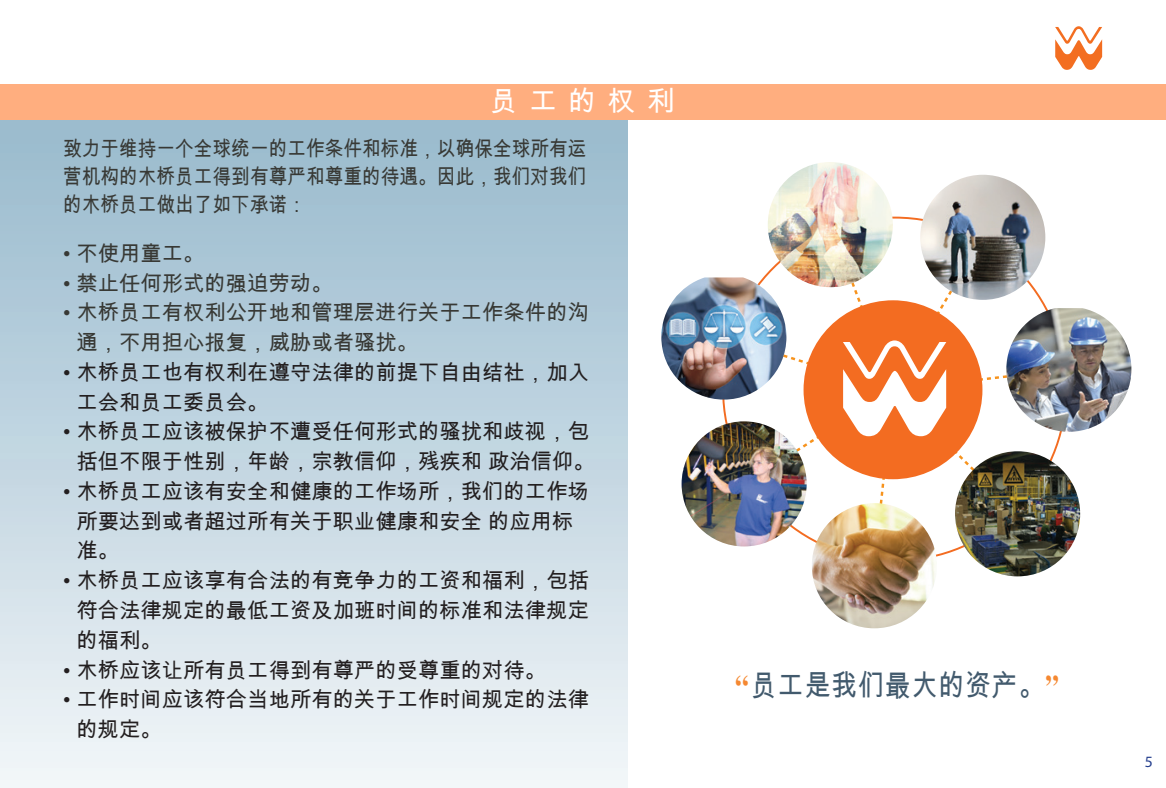
<style>
.page{position:relative;width:1166px;height:788px;background:#fff}
.page>*{position:absolute;margin:0;border:0;box-sizing:border-box;transform-origin:0 0}
.t1{font:29.93px "Arial Unicode MS";letter-spacing:.02em;color:#425a6d;scale:.88 1}
.t2{font:28px "Arial Unicode MS";letter-spacing:.4em;color:#fff}
.t3{font:21.35px/29.8px "Arial Unicode MS";color:#231f20}
.t4{font:21.35px/29.8px "Arial Unicode MS";color:#383935}
.t5{font:21px/28px "Arial Unicode MS";color:#383935;text-align:justify;scale:.89 1}
.t6{font:15.75px "Myriad";color:#253f8e}
.s1{font-family:"Times";font-weight:700;color:#f58831}
</style>
<div class="page">
<div style="left:0;top:120px;width:627px;height:668px;background:linear-gradient(to bottom,#97b9cc,#f1f5f8)"></div>
<svg style="left:1055px;top:26px;width:47px;height:44px"></svg>
<div style="left:0;top:85px;width:1166px;height:35px;background:#ffae7f"></div>
<img style="left:811px;top:503px;width:126px;height:125px;border-radius:63px">
<img style="left:1071px;top:308px;width:60px;height:124px">
<img style="left:767px;top:162px;width:125px;height:125px;border-radius:63px">
<img style="left:661px;top:277px;width:60px;height:122px">
<img style="left:681px;top:421px;width:125px;height:125px;border-radius:63px">
<img style="left:955px;top:451px;width:125px;height:125px;border-radius:63px">
<img style="left:920px;top:175px;width:125px;height:125px;border-radius:63px">
<img style="left:721px;top:221px;width:350px;height:347px">
<p class="t2" style="left:490px;top:81px;width:186px">员工的权利</p>
<p class="t5" style="left:63px;top:134px;width:590px">致力于维持一个全球统一的工作条件和标准，以确保全球所有运营机构的木桥员工得到有尊严和尊重的待遇。因此，我们对我们的木桥员工做出了如下承诺：</p>
<p class="t4" style="left:63px;top:238px;width:143px">• 不使用童工。</p>
<p class="t4" style="left:63px;top:267px;width:271px">• 禁止任何形式的强迫劳动。</p>
<p class="t4" style="left:76px;top:297px;width:514px;text-indent:-13px">• 木桥员工有权利公开地和管理层进行关于工作条件的沟通，不用担心报复，威胁或者骚扰。</p>
<p class="t3" style="left:76px;top:357px;width:514px;text-indent:-13px">• 木桥员工也有权利在遵守法律的前提下自由结社，加入工会和员工委员会。</p>
<p class="t3" style="left:63px;top:416px;width:533px;text-align:right">• 木桥员工应该被保护不遭受任何形式的骚扰和歧视，包括但不限于性别，年龄，宗教信仰，残疾和 政治信仰。</p>
<p class="t3" style="left:76px;top:476px;width:514px;text-indent:-13px">• 木桥员工应该有安全和健康的工作场所，我们的工作场所要达到或者超过所有关于职业健康和安全 的应用标准。</p>
<p class="t3" style="left:76px;top:565px;width:514px;text-align:justify;text-indent:-13px">• 木桥员工应该享有合法的有竞争力的工资和福利，包括符合法律规定的最低工资及加班时间的标准和法律规定的福利。</p>
<p class="t3" style="left:63px;top:654px;width:485px">• 木桥应该让所有员工得到有尊严的受尊重的对待。</p>
<p class="t3" style="left:76px;top:684px;width:514px;text-indent:-13px">• 工作时间应该符合当地所有的关于工作时间规定的法律的规定。</p>
<p class="t1" style="left:735px;top:663px;width:369px"><span class="s1">“</span>员工是我们最大的资产。<span class="s1">”</span></p>
<p class="t6" style="left:1144px;top:754px;width:10px">5</p>
</div>
